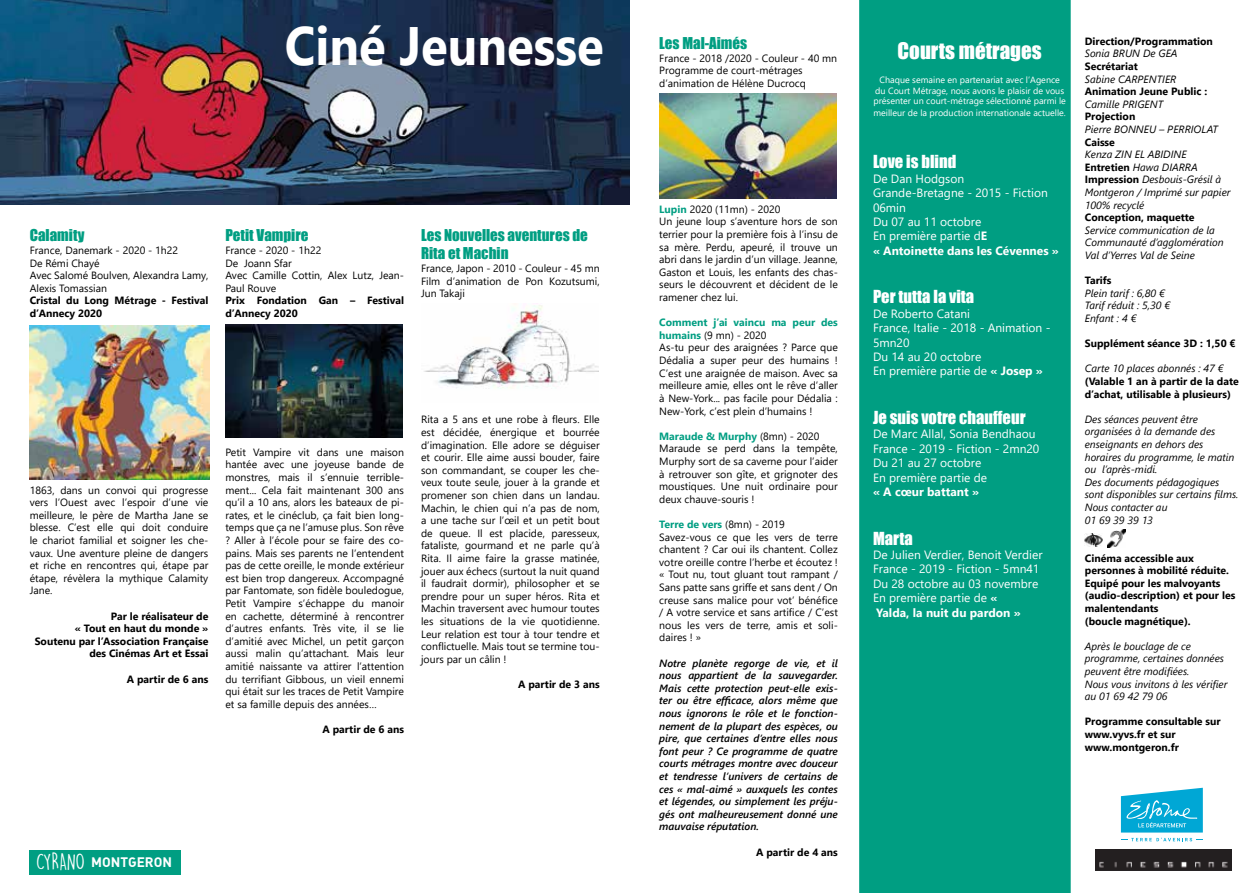
<style>
.page{position:relative;width:1259px;height:893px;background:#fff}
.page>*{position:absolute;margin:0;border:0;box-sizing:border-box;transform-origin:0 0}
.t1{font:700 54px "Segoe UI";color:#fff;scale:.91 1}
.t2{font:21px "Impact";color:#fff}
.t3{font:16.5px "Impact";color:#fff}
.t4{font:15px/18px "Impact";color:#009e82}
.t5{font:700 13.5px "DIN Alternate";color:#fff}
.t6{font:12px/14.4px "Segoe UI";color:#fff}
.t7{font:700 12px "Segoe UI";color:#fff}
.t8{font:10.5px/12.6px "Segoe UI";color:#000}
.t9{font:italic 10.5px/12.6px "Segoe UI";color:#000}
.t10{font:700 10.5px/12.6px "Segoe UI";color:#000}
.t11{font:italic 600 10.5px/12.6px "Segoe UI";color:#000;text-align:justify}
.t12{font:9px/10.8px "Segoe UI";color:#fff;text-align:center}
.s1{font-family:"DK Lemon Yellow Sun";font-weight:400;font-size:21px}
.s2{font-weight:700;color:#009e82}
.s3{font-weight:700}
.s4{font-weight:700;font-style:normal}
</style>
<div class="page">
<img style="left:0;top:0;width:629px;height:204px">
<div style="left:859px;top:0;width:211px;height:893px;background:#009e82"></div>
<svg style="left:1121px;top:838px;width:81px;height:3px"></svg>
<svg style="left:1121px;top:788px;width:81px;height:44px;background:#2fb7dc"></svg>
<img style="left:1096px;top:849px;width:135px;height:22px">
<img style="left:1084px;top:533px;width:18px;height:14px">
<img style="left:1108px;top:530px;width:18px;height:18px">
<img style="left:30px;top:325px;width:180px;height:154px">
<div style="left:30px;top:850px;width:151px;height:25px;background:#009e82"></div>
<img style="left:225px;top:324px;width:178px;height:113px">
<img style="left:424px;top:303px;width:174px;height:86px">
<img style="left:659px;top:94px;width:178px;height:105px">
<h1 class="t1" style="left:285px;top:-5px;width:352px">Ciné Jeunesse</h1>
<h3 class="t4" style="left:30px;top:226px;width:56px">Calamity</h3>
<p class="t8" style="left:30px;top:243px;width:180px">France, Danemark - 2020 - 1h22<br>De Rémi Chayé<br>Avec Salomé Boulven, Alexandra Lamy,<br>Alexis Tomassian</p>
<p class="t10" style="left:30px;top:294px;width:180px">Cristal du Long Métrage - Festival d’Annecy 2020</p>
<h3 class="t4" style="left:225px;top:226px;width:84px">Petit Vampire</h3>
<p class="t8" style="left:225px;top:243px;width:180px">France - 2020 - 1h22<br>De Joann Sfar<br>Avec Camille Cottin, Alex Lutz, Jean-<br>Paul Rouve</p>
<p class="t10" style="left:225px;top:294px;width:180px">Prix Fondation Gan – Festival d’Annecy 2020</p>
<h3 class="t4" style="left:421px;top:226px;width:168px">Les Nouvelles aventures de<br>Rita et Machin</h3>
<p class="t8" style="left:421px;top:261px;width:180px;text-align:justify">France, Japon - 2010 - Couleur - 45 mn Film d’animation de Pon Kozutsumi, Jun Takaji</p>
<p class="t8" style="left:30px;top:483px;width:180px;text-align:justify">1863, dans un convoi qui progresse vers l’Ouest avec l’espoir d’une vie meilleure, le père de Martha Jane se blesse. C’est elle qui doit conduire le chariot familial et soigner les che&shy;vaux. Une aventure pleine de dangers et riche en rencontres qui, étape par étape, révèlera la mythique Calamity Jane.</p>
<p class="t10" style="left:35px;top:609px;width:175px;text-align:right">Par le réalisateur de<br>« Tout en haut du monde »<br>Soutenu par l’Association Française des Cinémas Art et Essai</p>
<p class="t10" style="left:127px;top:672px;width:83px">A partir de 6 ans</p>
<p class="t8" style="left:225px;top:445px;width:180px;text-align:justify">Petit Vampire vit dans une maison hantée avec une joyeuse bande de monstres, mais il s’ennuie terrible&shy;ment... Cela fait maintenant 300 ans qu’il a 10 ans, alors les bateaux de pi&shy;rates, et le cinéclub, ça fait bien long&shy;temps que ça ne l’amuse plus. Son rêve ? Aller à l’école pour se faire des co&shy;pains. Mais ses parents ne l’entendent pas de cette oreille, le monde extérieur est bien trop dangereux. Accompagné par Fantomate, son fidèle bouledogue, Petit Vampire s’échappe du manoir en cachette, déterminé à rencontrer d’autres enfants. Très vite, il se lie d’amitié avec Michel, un petit garçon aussi malin qu’attachant. Mais leur amitié naissante va attirer l’attention du terrifiant Gibbous, un vieil ennemi qui était sur les traces de Petit Vampire et sa famille depuis des années…</p>
<p class="t10" style="left:322px;top:722px;width:83px">A partir de 6 ans</p>
<p class="t8" style="left:421px;top:412px;width:180px;text-align:justify">Rita a 5 ans et une robe à fleurs. Elle est décidée, énergique et bourrée d’imagination. Elle adore se déguiser et courir. Elle aime aussi bouder, faire son commandant, se couper les che&shy;veux toute seule, jouer à la grande et promener son chien dans un landau.<br>Machin, le chien qui n’a pas de nom, a une tache sur l’œil et un petit bout de queue. Il est placide, paresseux, fataliste, gourmand et ne parle qu’à Rita. Il aime faire la grasse matinée, jouer aux échecs (surtout la nuit quand il faudrait dormir), philosopher et se prendre pour un super héros. Rita et Machin traversent avec humour toutes les situations de la vie quotidienne.<br>Leur relation est tour à tour tendre et conflictuelle. Mais tout se termine tou&shy;jours par un câlin !</p>
<p class="t10" style="left:518px;top:677px;width:83px">A partir de 3 ans</p>
<p class="t5" style="left:36px;top:853px;width:137px"><span class="s1">CYRANO</span> MONTGERON</p>
<h3 class="t4" style="left:659px;top:34px;width:89px">Les Mal-Aimés</h3>
<p class="t8" style="left:659px;top:51px;width:179px">France - 2018 /2020 - Couleur - 40 mn<br>Programme de court-métrages d’animation de Hélène Ducrocq</p>
<p class="t8" style="left:659px;top:202px;width:180px"><span class="s2">Lupin</span> 2020 (11mn) - 2020<br>Un jeune loup s’aventure hors de son terrier pour la première fois à l’insu de sa mère. Perdu, apeuré, il trouve un abri dans le jardin d’un village. Jeanne, Gaston et Louis, les enfants des chas&shy;seurs le découvrent et décident de le ramener chez lui.</p>
<p class="t8" style="left:659px;top:315px;width:180px"><span class="s2">Comment j’ai vaincu ma peur des humains</span> (9 mn) - 2020<br>As-tu peur des araignées ? Parce que Dédalia a super peur des humains !<br>C’est une araignée de maison. Avec sa meilleure amie, elles ont le rêve d’aller à New-York... pas facile pour Dédalia :<br>New-York, c’est plein d’humains !</p>
<p class="t8" style="left:659px;top:429px;width:180px"><span class="s2">Maraude &amp; Murphy</span> (8mn) - 2020<br>Maraude se perd dans la tempête,<br>Murphy sort de sa caverne pour l’aider à retrouver son gîte, et grignoter des moustiques. Une nuit ordinaire pour deux chauve-souris !</p>
<p class="t8" style="left:659px;top:517px;width:180px"><span class="s2">Terre de vers</span> (8mn) - 2019<br>Savez-vous ce que les vers de terre chantent ? Car oui ils chantent. Collez votre oreille contre l’herbe et écoutez ! « Tout nu, tout gluant tout rampant / Sans patte sans griffe et sans dent / On creuse sans malice pour vot’ bénéfice / A votre service et sans artifice / C’est nous les vers de terre, amis et soli&shy;daires ! »</p>
<p class="t11" style="left:659px;top:655px;width:180px">Notre planète regorge de vie, et il nous appartient de la sauvegarder.<br>Mais cette protection peut-elle exis&shy;ter ou être efficace, alors même que nous ignorons le rôle et le fonction&shy;nement de la plupart des espèces, ou pire, que certaines d’entre elles nous font peur ? Ce programme de quatre courts métrages montre avec douceur et tendresse l’univers de certains de ces « mal-aimé » auxquels les contes et légendes, ou simplement les préju&shy;gés ont malheureusement donné une mauvaise réputation.</p>
<p class="t10" style="left:756px;top:845px;width:83px">A partir de 4 ans</p>
<h2 class="t2" style="left:897px;top:35px;width:146px">Courts métrages</h2>
<p class="t12" style="left:873px;top:73px;width:194px">Chaque semaine en partenariat avec l’Agence du Court Métrage, nous avons le plaisir de vous présenter un court-métrage sélectionné parmi le</p>
<p class="t12" style="left:873px;top:107px;width:194px">meilleur de la production internationale actuelle.</p>
<h3 class="t3" style="left:873px;top:149px;width:85px">Love is blind</h3>
<p class="t6" style="left:873px;top:170px;width:187px">De Dan Hodgson<br>Grande-Bretagne - 2015 - Fiction<br>06min<br>Du 07 au 11 octobre<br>En première partie d<span class="s3">E<br>« Antoinette dans les Cévennes »</span></p>
<h3 class="t3" style="left:873px;top:284px;width:103px">Per tutta la vita</h3>
<p class="t6" style="left:873px;top:305px;width:179px">De Roberto Catani<br>France, Italie - 2018 - Animation -<br>5mn20<br>Du 14 au 20 octobre<br>En première partie de <span class="s3">« Josep »</span></p>
<h3 class="t3" style="left:873px;top:405px;width:154px">Je suis votre chauffeur</h3>
<p class="t6" style="left:873px;top:426px;width:168px">De Marc Allal, Sonia Bendhaou<br>France - 2019 - Fiction - 2mn20<br>Du 21 au 27 octobre<br>En première partie de</p>
<p class="t7" style="left:873px;top:480px;width:108px">« A cœur battant »</p>
<h3 class="t3" style="left:873px;top:525px;width:41px">Marta</h3>
<p class="t6" style="left:873px;top:546px;width:171px">De Julien Verdier, Benoit Verdier<br>France - 2019 - Fiction - 5mn41<br>Du 28 octobre au 03 novembre<br>En première partie de <span class="s3">«<br>Yalda, la nuit du pardon »</span></p>
<p class="t10" style="left:1084px;top:34px;width:130px">Direction/Programmation</p>
<p class="t9" style="left:1084px;top:46px;width:94px">Sonia BRUN De GEA</p>
<p class="t10" style="left:1084px;top:59px;width:55px">Secrétariat</p>
<p class="t9" style="left:1084px;top:71px;width:93px">Sabine CARPENTIER</p>
<p class="t10" style="left:1084px;top:84px;width:124px">Animation Jeune Public :</p>
<p class="t9" style="left:1084px;top:96px;width:80px">Camille PRIGENT</p>
<p class="t10" style="left:1084px;top:110px;width:52px">Projection</p>
<p class="t9" style="left:1084px;top:121px;width:135px">Pierre BONNEU – PERRIOLAT</p>
<p class="t10" style="left:1084px;top:135px;width:32px">Caisse</p>
<p class="t9" style="left:1084px;top:147px;width:147px">Kenza ZIN EL ABIDINE<br><span class="s4">Entretien</span> Hawa DIARRA<br><span class="s4">Impression</span> Desbouis-Grésil à<br>Montgeron / Imprimé sur papier<br>100% recyclé</p>
<p class="t10" style="left:1084px;top:210px;width:111px">Conception, maquette</p>
<p class="t9" style="left:1084px;top:222px;width:140px">Service communication de la<br>Communauté d’agglomération<br>Val d’Yerres Val de Seine</p>
<p class="t10" style="left:1084px;top:273px;width:28px">Tarifs</p>
<p class="t9" style="left:1084px;top:285px;width:87px">Plein tarif : 6,80 €<br>Tarif réduit : 5,30 €<br>Enfant : 4 €</p>
<p class="t10" style="left:1084px;top:336px;width:152px">Supplément séance 3D : 1,50 €</p>
<p class="t9" style="left:1084px;top:361px;width:140px">Carte 10 places abonnés : 47 €</p>
<p class="t10" style="left:1084px;top:374px;width:155px">(Valable 1 an à partir de la date d’achat, utilisable à plusieurs)</p>
<p class="t9" style="left:1084px;top:411px;width:155px">Des séances peuvent être organisées à la demande des enseignants en dehors des horaires du programme, le matin ou l’après-midi.<br>Des documents pédagogiques sont disponibles sur certains films.<br>Nous contacter au<br>01 69 39 39 13</p>
<p class="t10" style="left:1084px;top:551px;width:152px">Cinéma accessible aux personnes à mobilité réduite.<br>Equipé pour les malvoyants (audio-description) et pour les malentendants<br>(boucle magnétique).</p>
<p class="t9" style="left:1084px;top:638px;width:144px">Après le bouclage de ce programme, certaines données peuvent être modifiées.<br>Nous vous invitons à les vérifier au 01 69 42 79 06</p>
<p class="t10" style="left:1084px;top:714px;width:137px">Programme consultable sur www.vyvs.fr et sur www.montgeron.fr</p>
</div>
